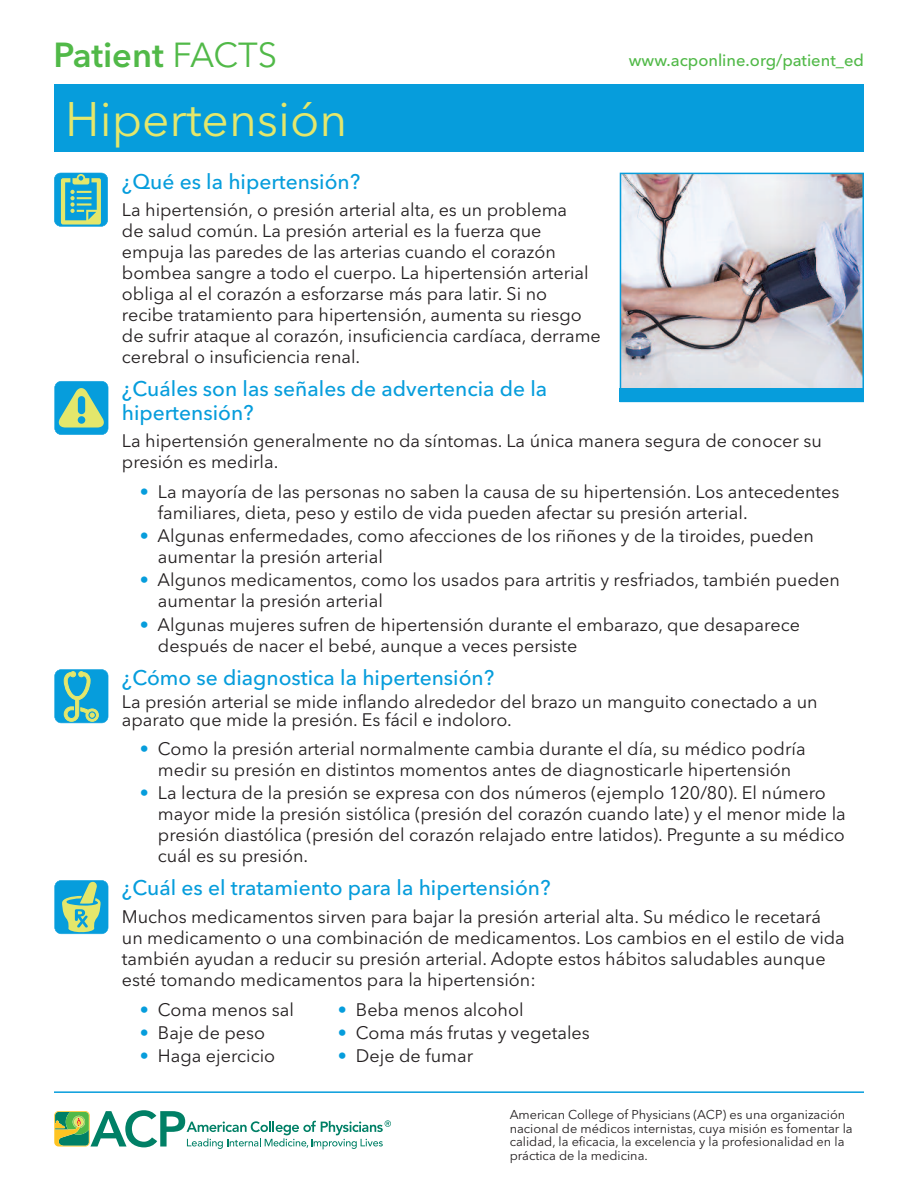
<style>
.page{position:relative;width:918px;height:1188px;background:#fff}
.page>*{position:absolute;margin:0;border:0;box-sizing:border-box;transform-origin:0 0}
.t1{font:48px "Avenir Next LT Pro";color:#e4e76b}
.t2{font:600 34.5px "Avenir Next LT Pro";color:#51b948}
.t3{font:500 21px/24px "Avenir Next LT Pro";color:#069ddc}
.t4{font:18px/21px "Avenir Next LT Pro";color:#231f20}
.t5{font:500 16.5px "Avenir Next LT Pro";color:#51b948}
.t6{font:12.75px/13.5px "Avenir Next LT Pro";color:#231f20}
.s1{font-weight:400}
.s2{color:#069ddc}
</style>
<div class="page">
<div style="left:54px;top:85px;width:810px;height:67px;background:#069ddc"></div>
<svg style="left:54px;top:1110px;width:337px;height:39px"></svg>
<div style="left:55px;top:381px;width:53px;height:54px;background:#069ddc;border-radius:6px"></div>
<svg style="left:59px;top:388px;width:45px;height:40px"></svg>
<div style="left:78px;top:396px;width:7px;height:18px;background:#069ddc;border-radius:4px"></div>
<div style="left:78px;top:416px;width:7px;height:8px;background:#069ddc;border-radius:50%"></div>
<div style="left:54px;top:381px;width:54px;height:54px;border:1px solid #069ddc;border-radius:7px"></div>
<div style="left:55px;top:670px;width:53px;height:53px;background:#069ddc;border-radius:6px"></div>
<svg style="left:64px;top:671px;width:35px;height:50px"></svg>
<div style="left:54px;top:669px;width:54px;height:54px;border:1px solid #069ddc;border-radius:7px"></div>
<div style="left:55px;top:881px;width:53px;height:53px;background:#069ddc;border-radius:6px"></div>
<svg style="left:62px;top:882px;width:39px;height:50px"></svg>
<div style="left:54px;top:880px;width:54px;height:54px;border:1px solid #069ddc;border-radius:7px"></div>
<div style="left:54px;top:173px;width:54px;height:53px;background:#069ddc;border-radius:6px"></div>
<svg style="left:61px;top:175px;width:40px;height:50px"></svg>
<div style="left:54px;top:173px;width:54px;height:54px;border:1px solid #069ddc;border-radius:7px"></div>
<img style="left:623px;top:176px;width:238px;height:213px">
<div style="left:620px;top:173px;width:244px;height:229px;border:2px solid #069ddc"></div>
<div style="left:620px;top:389px;width:244px;height:13px;background:#069ddc"></div>
<hr style="left:54px;top:1091px;width:810px;height:2px;background:#069ddc">
<h2 class="t2" style="left:54px;top:42px;width:225px">Patient <span class="s1">FACTS</span></h2>
<h1 class="t1" style="left:65px;top:102px;width:284px">Hipertensión</h1>
<p class="t5" style="left:629px;top:55px;width:237px">www.acponline.org/patient_ed</p>
<p class="t3" style="left:122px;top:172px;width:240px">¿Qué es la hipertensión?</p>
<p class="t4" style="left:122px;top:201px;width:480px">La hipertensión, o presión arterial alta, es un problema<br>de salud común. La presión arterial es la fuerza que empuja las paredes de las arterias cuando el corazón bombea sangre a todo el cuerpo. La hipertensión arterial obliga al el corazón a esforzarse más para latir. Si no recibe tratamiento para hipertensión, aumenta su riesgo de sufrir ataque al corazón, insuficiencia cardíaca, derrame cerebral o insuficiencia renal.</p>
<p class="t3" style="left:122px;top:379px;width:427px">¿Cuáles son las señales de advertencia de la hipertensión?</p>
<p class="t4" style="left:122px;top:433px;width:701px">La hipertensión generalmente no da síntomas. La única manera segura de conocer su presión es medirla.</p>
<p class="t4" style="left:158px;top:483px;width:683px;text-indent:-18px"><span class="s2">•</span> La mayoría de las personas no saben la causa de su hipertensión. Los antecedentes familiares, dieta, peso y estilo de vida pueden afectar su presión arterial.</p>
<p class="t4" style="left:158px;top:528px;width:657px;text-indent:-18px"><span class="s2">•</span> Algunas enfermedades, como afecciones de los riñones y de la tiroides, pueden aumentar la presión arterial</p>
<p class="t4" style="left:158px;top:572px;width:684px;text-indent:-18px"><span class="s2">•</span> Algunos medicamentos, como los usados para artritis y resfriados, también pueden aumentar la presión arterial</p>
<p class="t4" style="left:158px;top:616px;width:644px;text-indent:-18px"><span class="s2">•</span> Algunas mujeres sufren de hipertensión durante el embarazo, que desaparece después de nacer el bebé, aunque a veces persiste</p>
<p class="t3" style="left:122px;top:668px;width:374px">¿Cómo se diagnostica la hipertensión?</p>
<p class="t4" style="left:122px;top:696px;width:697px;line-height:17.2px">La presión arterial se mide inflando alrededor del brazo un manguito conectado a un aparato que mide la presión. Es fácil e indoloro.</p>
<p class="t4" style="left:140px;top:741px;width:667px;text-align:center"><span class="s2">•</span> Como la presión arterial normalmente cambia durante el día, su médico podría medir su presión en distintos momentos antes de diagnosticarle hipertensión</p>
<p class="t4" style="left:158px;top:785px;width:689px;text-indent:-18px"><span class="s2">•</span> La lectura de la presión se expresa con dos números (ejemplo 120/80). El número mayor mide la presión sistólica (presión del corazón cuando late) y el menor mide la presión diastólica (presión del corazón relajado entre latidos). Pregunte a su médico cuál es su presión.</p>
<p class="t3" style="left:122px;top:878px;width:430px">¿Cuál es el tratamiento para la hipertensión?</p>
<p class="t4" style="left:122px;top:908px;width:725px">Muchos medicamentos sirven para bajar la presión arterial alta. Su médico le recetará un medicamento o una combinación de medicamentos. Los cambios en el estilo de vida también ayudan a reducir su presión arterial. Adopte estos hábitos saludables aunque esté tomando medicamentos para la hipertensión:</p>
<p class="t4" style="left:140px;top:1001px;width:156px"><span class="s2">•</span> Coma menos sal</p>
<p class="t4" style="left:338px;top:1001px;width:187px"><span class="s2">•</span> Beba menos alcohol</p>
<p class="t4" style="left:140px;top:1024px;width:127px"><span class="s2">•</span> Baje de peso</p>
<p class="t4" style="left:338px;top:1024px;width:253px"><span class="s2">•</span> Coma más frutas y vegetales</p>
<p class="t4" style="left:140px;top:1047px;width:137px"><span class="s2">•</span> Haga ejercicio</p>
<p class="t4" style="left:338px;top:1047px;width:137px"><span class="s2">•</span> Deje de fumar</p>
<p class="t6" style="left:510px;top:1110px;width:345px">American College of Physicians (ACP) es una organización nacional de médicos internistas, cuya misión es fomentar la calidad, la eficacia, la excelencia y la profesionalidad en la práctica de la medicina.</p>
</div>
